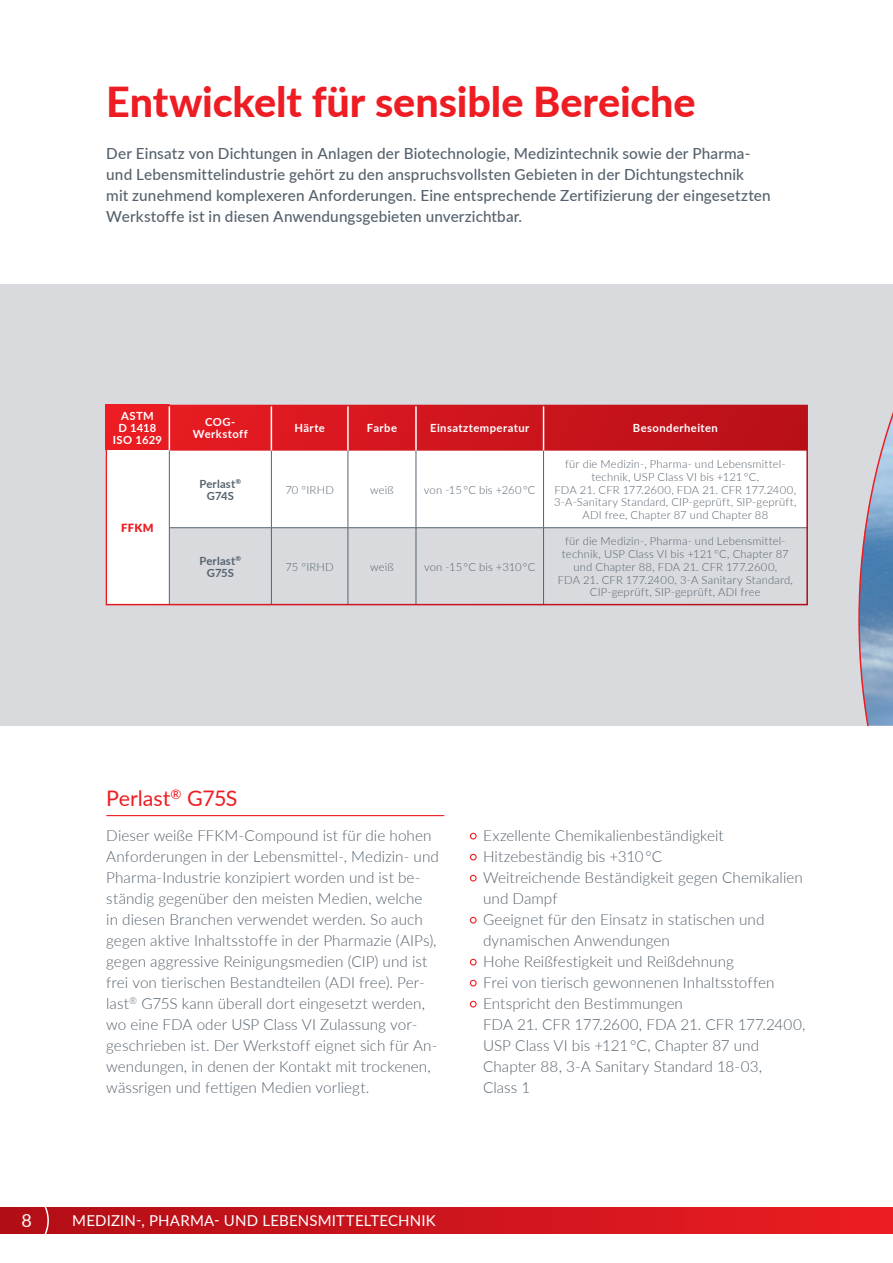
<style>
.page{position:relative;width:893px;height:1263px;background:#fff}
.page>*{position:absolute;margin:0;border:0;box-sizing:border-box;transform-origin:0 0}
.t1{font:800 41.25px "Lato";letter-spacing:-.005em;color:#ee1d23}
.t2{font:21.45px "Lato";letter-spacing:-.01em;color:#ee1d23}
.t3{font:18px "Lato";color:#fff}
.t4{font:300 15.3px/21px "Lato";color:#55626d}
.t5{font:500 15.3px/21px "Lato";letter-spacing:.01em;color:#55626d}
.t6{font:15px "Lato";letter-spacing:.015em;color:#fff}
.t7{font:300 11.25px/12.8px "Lato";letter-spacing:.015em;color:#55626d;text-align:center}
.t8{font:700 11.25px/12px "Lato";letter-spacing:.04em;color:#fff;text-align:center}
.t9{font:700 11.25px/12px "Lato";letter-spacing:.02em;color:#55626d;text-align:center}
.t10{font:900 11.25px "Lato";color:#ee1d23}
</style>
<div class="page">
<div style="left:0;top:285px;width:893px;height:441px;background:#d8dade"></div>
<svg style="left:858px;top:284px;width:35px;height:442px"></svg>
<div style="left:106px;top:406px;width:701px;height:199px;background:#fff"></div>
<div style="left:106px;top:405px;width:63px;height:46px;background:#ea1c22"></div>
<svg style="left:170px;top:408px;width:635px;height:43px"></svg>
<div style="left:170px;top:528px;width:635px;height:74px;background:#d8dade"></div>
<hr style="left:271px;top:405px;width:1px;height:46px;background:#fff">
<hr style="left:347px;top:405px;width:2px;height:46px;background:#fff">
<hr style="left:415px;top:405px;width:2px;height:46px;background:#fff">
<hr style="left:543px;top:405px;width:1px;height:46px;background:#fff">
<hr style="left:169px;top:451px;width:1px;height:77px;background:#55626d">
<hr style="left:169px;top:528px;width:1px;height:77px;background:#55626d">
<hr style="left:271px;top:451px;width:1px;height:76px;background:#55626d">
<hr style="left:348px;top:451px;width:1px;height:76px;background:#55626d">
<hr style="left:416px;top:451px;width:1px;height:76px;background:#55626d">
<hr style="left:543px;top:451px;width:1px;height:76px;background:#55626d">
<hr style="left:170px;top:527px;width:101px;height:1px;background:#55626d">
<hr style="left:271px;top:527px;width:77px;height:1px;background:#55626d">
<hr style="left:348px;top:527px;width:68px;height:1px;background:#55626d">
<hr style="left:416px;top:527px;width:128px;height:1px;background:#55626d">
<hr style="left:544px;top:527px;width:263px;height:1px;background:#55626d">
<hr style="left:271px;top:528px;width:1px;height:77px;background:#55626d">
<hr style="left:348px;top:528px;width:1px;height:77px;background:#55626d">
<hr style="left:416px;top:528px;width:1px;height:77px;background:#55626d">
<hr style="left:543px;top:528px;width:1px;height:77px;background:#55626d">
<div style="left:106px;top:405px;width:702px;height:200px;border:2px solid #fff"></div>
<hr style="left:106px;top:815px;width:338px;height:1px;background:#ee1d23">
<div style="left:470px;top:833px;width:7px;height:6px;border:1px solid #ee1d23;border-radius:50%"></div>
<div style="left:470px;top:854px;width:7px;height:6px;border:1px solid #ee1d23;border-radius:50%"></div>
<div style="left:470px;top:875px;width:7px;height:6px;border:1px solid #ee1d23;border-radius:50%"></div>
<div style="left:470px;top:917px;width:7px;height:6px;border:1px solid #ee1d23;border-radius:50%"></div>
<div style="left:470px;top:959px;width:7px;height:6px;border:1px solid #ee1d23;border-radius:50%"></div>
<div style="left:470px;top:980px;width:7px;height:6px;border:1px solid #ee1d23;border-radius:50%"></div>
<div style="left:470px;top:1001px;width:7px;height:6px;border:1px solid #ee1d23;border-radius:50%"></div>
<div style="left:0;top:1208px;width:893px;height:25px;background:linear-gradient(to right,#b10d16,#eb1c23)"></div>
<svg style="left:0;top:1208px;width:49px;height:25px"></svg>
<h1 class="t1" style="left:106px;top:71px;width:591px">Entwickelt für sensible Bereiche</h1>
<p class="t5" style="left:106px;top:142px;width:666px">Der Einsatz von Dichtungen in Anlagen der Biotechnologie, Medizintechnik sowie der Pharma&shy;und Lebensmittelindustrie gehört zu den anspruchsvollsten Gebieten in der Dichtungstechnik<br>mit zunehmend komplexeren Anforderungen. Eine entsprechende Zertifizierung der eingesetzten Werkstoffe ist in diesen Anwendungsgebieten unverzichtbar.</p>
<p class="t8" style="left:113px;top:410px;width:51px">ASTM<br>D 1418<br>ISO 1629</p>
<p class="t8" style="left:193px;top:416px;width:56px">COG-<br>Werkstoff</p>
<p class="t8" style="left:294px;top:422px;width:32px">Härte</p>
<p class="t8" style="left:367px;top:422px;width:32px">Farbe</p>
<p class="t8" style="left:430px;top:422px;width:101px">Einsatztemperatur</p>
<p class="t8" style="left:633px;top:422px;width:86px">Besonderheiten</p>
<p class="t10" style="left:121px;top:520px;width:34px">FFKM</p>
<p class="t9" style="left:199px;top:477px;width:43px">Perlast<sup>®<br></sup>G74S</p>
<p class="t7" style="left:285px;top:483px;width:50px">70 °IRHD</p>
<p class="t7" style="left:370px;top:483px;width:25px">weiß</p>
<p class="t7" style="left:424px;top:483px;width:113px">von -15 °C bis +260 °C</p>
<p class="t9" style="left:199px;top:554px;width:43px">Perlast<sup>®<br></sup>G75S</p>
<p class="t7" style="left:285px;top:560px;width:50px">75 °IRHD</p>
<p class="t7" style="left:370px;top:560px;width:25px">weiß</p>
<p class="t7" style="left:424px;top:560px;width:113px">von -15 °C bis +310 °C</p>
<p class="t7" style="left:554px;top:457px;width:244px">für die Medizin-, Pharma- und Lebensmittel&shy;technik, USP Class VI bis +121 °C,<br>FDA 21. CFR 177.2600, FDA 21. CFR 177.2400, 3-A-Sanitary Standard, CIP-geprüft, SIP-geprüft, ADI free, Chapter 87 und Chapter 88</p>
<p class="t7" style="left:558px;top:534px;width:237px">für die Medizin-, Pharma- und Lebensmittel&shy;technik, USP Class VI bis +121 °C, Chapter 87 und Chapter 88, FDA 21. CFR 177.2600,<br>FDA 21. CFR 177.2400, 3-A Sanitary Standard, CIP-geprüft, SIP-geprüft, ADI free</p>
<h2 class="t2" style="left:106px;top:782px;width:133px">Perlast<sup>®</sup> G75S</h2>
<p class="t4" style="left:106px;top:824px;width:334px">Dieser weiße FFKM-Compound ist für die hohen Anforderungen in der Lebensmittel-, Medizin- und Pharma-Industrie konzipiert worden und ist be&shy;ständig gegenüber den meisten Medien, welche<br>in diesen Branchen verwendet werden. So auch gegen aktive Inhaltsstoffe in der Pharmazie (AIPs), gegen aggressive Reinigungsmedien (CIP) und ist frei von tierischen Bestandteilen (ADI free). Per&shy;last<sup>®</sup> G75S kann überall dort eingesetzt werden, wo eine FDA oder USP Class VI Zulassung vor&shy;geschrieben ist. Der Werkstoff eignet sich für An&shy;wendungen, in denen der Kontakt mit trockenen, wässrigen und fettigen Medien vorliegt.</p>
<p class="t4" style="left:483px;top:824px;width:324px">Exzellente Chemikalienbeständigkeit Hitzebeständig bis +310 °C<br>Weitreichende Beständigkeit gegen Chemikalien und Dampf<br>Geeignet für den Einsatz in statischen und dynamischen Anwendungen<br>Hohe Reißfestigkeit und Reißdehnung<br>Frei von tierisch gewonnenen Inhaltsstoffen Entspricht den Bestimmungen<br>FDA 21. CFR 177.2600, FDA 21. CFR 177.2400, USP Class VI bis +121 °C, Chapter 87 und Chapter 88, 3-A Sanitary Standard 18-03,<br>Class 1</p>
<p class="t3" style="left:21px;top:1207px;width:12px">8</p>
<p class="t6" style="left:72px;top:1210px;width:365px">MEDIZIN-, PHARMA- UND LEBENSMITTELTECHNIK</p>
</div>
